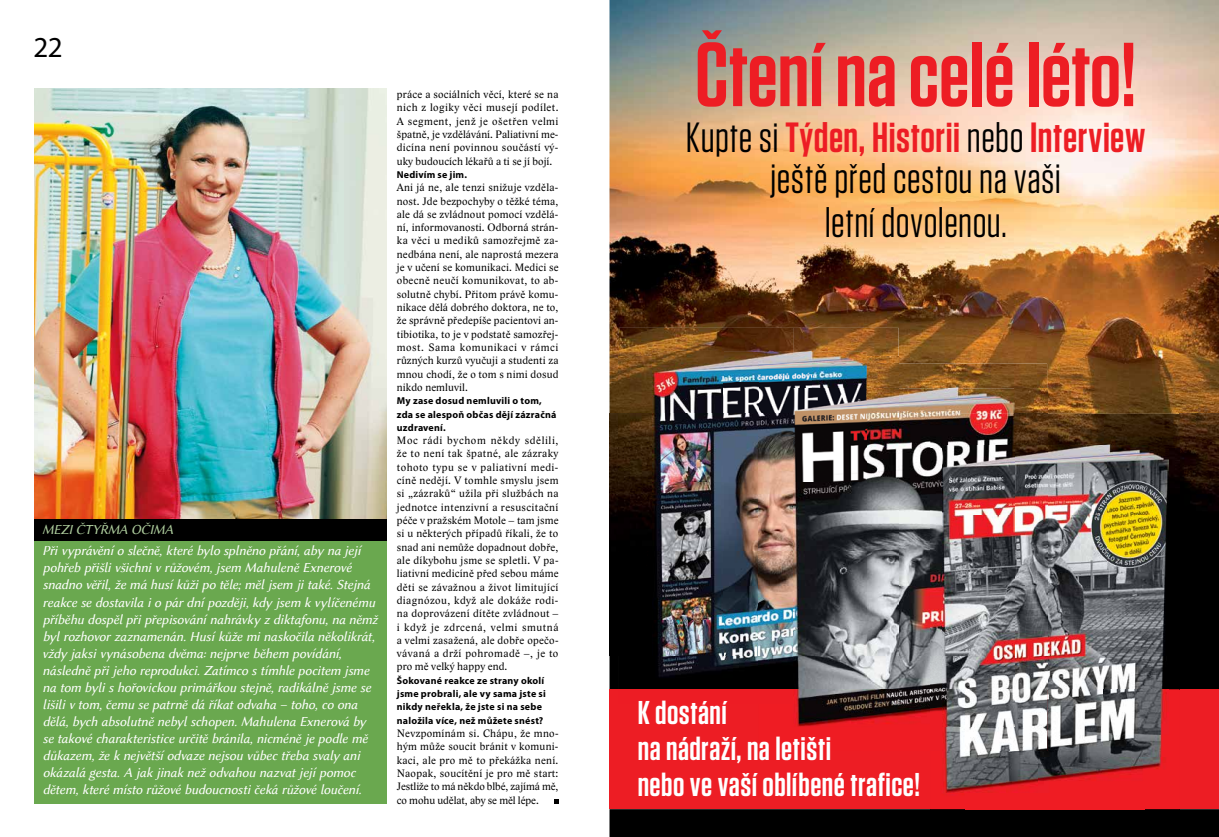
<style>
.page{position:relative;width:1219px;height:837px;background:#fff}
.page>*{position:absolute;margin:0;border:0;box-sizing:border-box;transform-origin:0 0}
.t1{font:600 90.4px "Tungsten";color:#ed1d24}
.t2{font:42.1px/42.4px "Tungsten";letter-spacing:.01em;color:#000;text-align:center}
.t3{font:600 32.9px/35.7px "Tungsten";letter-spacing:.015em;color:#fff}
.t4{font:29px "Myriad Pro";color:#000}
.t5{font:14px/17px "Lin Biolinum I";letter-spacing:-.015em;color:#fff}
.t6{font:14px "Lin Biolinum I";letter-spacing:-.025em;color:#aecd9d}
.t7{font:11px/13.3px "Lido STF";letter-spacing:.015em;color:#000;text-align:justify}
.t8{font:700 10px/13.3px "Myriad Pro";letter-spacing:.02em;color:#000}
.s1{font-weight:600;color:#ed1d24}
</style>
<div class="page">
<div style="left:34px;top:518px;width:353px;height:285px;background:#6aa84f"></div>
<div style="left:34px;top:518px;width:353px;height:23px;background:#000"></div>
<img style="left:609px;top:0;width:610px;height:413px">
<div style="left:609px;top:655px;width:610px;height:181px;background:#000"></div>
<img style="left:609px;top:413px;width:10px;height:242px">
<img style="left:1180px;top:413px;width:39px;height:242px">
<div style="left:609px;top:689px;width:610px;height:119px;background:#ed1d24"></div>
<img style="left:619px;top:328px;width:280px;height:28px">
<img style="left:619px;top:356px;width:33px;height:299px">
<img style="left:867px;top:356px;width:32px;height:7px">
<img style="left:619px;top:655px;width:175px;height:34px">
<img style="left:652px;top:352px;width:72px;height:303px">
<img style="left:724px;top:352px;width:143px;height:30px">
<img style="left:723px;top:382px;width:36px;height:273px">
<img style="left:652px;top:655px;width:107px;height:25px">
<img style="left:813px;top:363px;width:234px;height:25px">
<img style="left:813px;top:388px;width:234px;height:25px">
<img style="left:944px;top:726px;width:68px;height:24px">
<img style="left:759px;top:363px;width:54px;height:50px">
<img style="left:759px;top:413px;width:35px;height:242px">
<img style="left:794px;top:655px;width:386px;height:34px">
<img style="left:867px;top:413px;width:63px;height:242px">
<img style="left:797px;top:689px;width:215px;height:37px">
<img style="left:797px;top:689px;width:102px;height:14px">
<img style="left:794px;top:413px;width:73px;height:267px">
<img style="left:930px;top:808px;width:250px;height:14px">
<img style="left:1047px;top:413px;width:133px;height:35px">
<img style="left:1168px;top:448px;width:12px;height:207px">
<img style="left:946px;top:791px;width:18px;height:2px">
<img style="left:1015px;top:413px;width:32px;height:172px">
<img style="left:930px;top:413px;width:85px;height:35px">
<img style="left:930px;top:448px;width:12px;height:207px">
<img style="left:1047px;top:445px;width:121px;height:140px">
<img style="left:1015px;top:585px;width:153px;height:70px">
<img style="left:1039px;top:689px;width:127px;height:93px">
<img style="left:944px;top:750px;width:95px;height:41px">
<img style="left:1012px;top:689px;width:35px;height:61px">
<img style="left:942px;top:445px;width:73px;height:210px">
<img style="left:34px;top:89px;width:353px;height:429px">
<svg style="left:554px;top:799px;width:4px;height:4px"></svg>
<h3 class="t4" style="left:33px;top:29px;width:31px">22</h3>
<p class="t6" style="left:42px;top:521px;width:133px">MEZI ČTYŘMA OČIMA</p>
<p class="t5" style="left:42px;top:542px;width:337px">Při vyprávění o slečně, které bylo splněno přání, aby na její pohřeb přišli všichni v růžovém, jsem Mahuleně Exnerové snadno věřil, že má husí kůži po těle; měl jsem ji také. Stejná reakce se dostavila i o pár dní později, kdy jsem k vylíčenému příběhu dospěl při přepisování nahrávky z diktafonu, na němž byl rozhovor zaznamenán. Husí kůže mi naskočila několikrát, vždy jaksi vynásobena dvěma: nejprve během povídání, následně při jeho reprodukci. Zatímco s tímhle pocitem jsme na tom byli s hořovickou primářkou stejně, radikálně jsme se lišili v tom, čemu se patrně dá říkat odvaha – toho, co ona dělá, bych absolutně nebyl schopen. Mahulena Exnerová by se takové charakteristice určitě bránila, nicméně je podle mě důkazem, že k největší odvaze nejsou vůbec třeba svaly ani okázalá gesta. A jak jinak než odvahou nazvat její pomoc dětem, které místo růžové budoucnosti čeká růžové loučení.</p>
<p class="t7" style="left:397px;top:88px;width:163px">práce a sociálních věcí, které se na nich z logiky věci musejí podílet.<br>A segment, jenž je ošetřen velmi špatně, je vzdělávání. Paliativní me&shy;dicína není povinnou součástí vý&shy;uky budoucích lékařů a ti se jí bojí.</p>
<p class="t8" style="left:397px;top:168px;width:72px">Nedivím se jim.</p>
<p class="t7" style="left:397px;top:181px;width:163px">Ani já ne, ale tenzi snižuje vzděla&shy;nost. Jde bezpochyby o těžké téma, ale dá se zvládnout pomocí vzdělá&shy;ní, informovanosti. Odborná strán&shy;ka věci u mediků samozřejmě za&shy;nedbána není, ale naprostá mezera je v učení se komunikaci. Medici se obecně neučí komunikovat, to ab&shy;solutně chybí. Přitom právě komu&shy;nikace dělá dobrého doktora, ne to, že správně předepíše pacientovi an&shy;tibiotika, to je v podstatě samozřej&shy;most. Sama komunikaci v rámci různých kurzů vyučuji a studenti za mnou chodí, že o tom s nimi dosud nikdo nemluvil.</p>
<p class="t8" style="left:397px;top:394px;width:161px">My zase dosud nemluvili o tom, zda se alespoň občas dějí zázračná uzdravení.</p>
<p class="t7" style="left:397px;top:434px;width:163px">Moc rádi bychom někdy sdělili, že to není tak špatné, ale zázraky tohoto typu se v paliativní medi&shy;cíně nedějí. V tomhle smyslu jsem si „zázraků“ užila při službách na jednotce intenzivní a resuscitační péče v pražském Motole – tam jsme si u některých případů říkali, že to snad ani nemůže dopadnout dobře, ale díkybohu jsme se spletli. V pa&shy;liativní medicíně před sebou máme děti se závažnou a život limitující diagnózou, když ale dokáže rodi&shy;na doprovázení dítěte zvládnout – i když je zdrcená, velmi smutná a velmi zasažená, ale dobře opečo&shy;vávaná a drží pohromadě –, je to pro mě velký happy end.</p>
<p class="t8" style="left:397px;top:673px;width:151px">Šokované reakce ze strany okolí jsme probrali, ale vy sama jste si nikdy neřekla, že jste si na sebe naložila více, než můžete snést?</p>
<p class="t7" style="left:397px;top:726px;width:163px">Nevzpomínám si. Chápu, že mno&shy;hým může soucit bránit v komuni&shy;kaci, ale pro mě to překážka není.<br>Naopak, soucítění je pro mě start:<br>Jestliže to má někdo blbé, zajímá mě, co mohu udělat, aby se měl lépe.</p>
<h1 class="t1" style="left:695px;top:27px;width:443px">Čtení na celé léto!</h1>
<h2 class="t2" style="left:686px;top:117px;width:461px">Kupte si <span class="s1">Týden, Historii</span> nebo <span class="s1">Interview </span>ještě před cestou na vaši<br>letní dovolenou.</h2>
<h3 class="t3" style="left:638px;top:695px;width:284px">K dostání<br>na nádraží, na letišti<br>nebo ve vaší oblíbené trafice!</h3>
</div>
